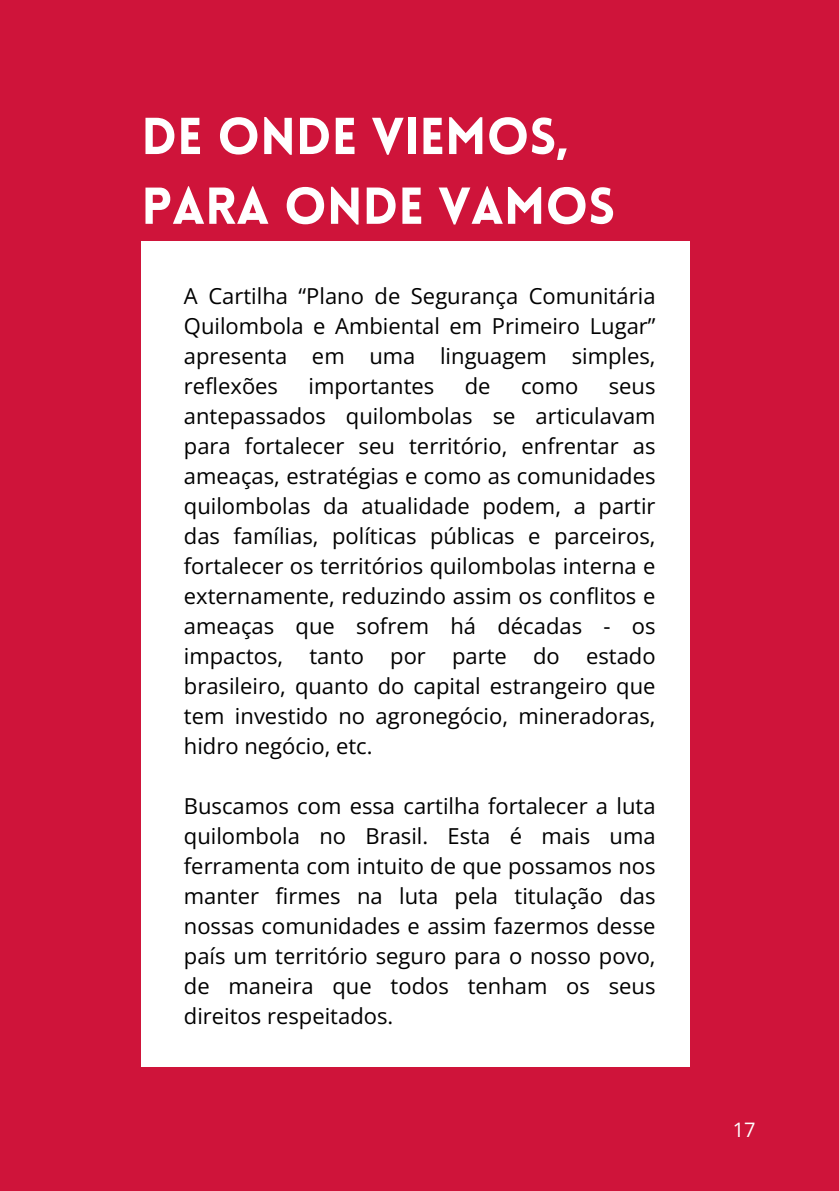
<style>
.page{position:relative;width:839px;height:1191px;background:#fff}
.page>*{position:absolute;margin:0;border:0;box-sizing:border-box;transform-origin:0 0}
.t1{font:900 50.8px/69.8px "Lovelo";color:#fff}
.t2{font:22px/30px "Open Sans";color:#000;text-align:justify}
.t3{font:20px "Open Sans";color:#fff}
</style>
<div class="page">
<div style="left:0;top:0;width:838px;height:1191px;background:#cf143a"></div>
<div style="left:141px;top:241px;width:549px;height:826px;background:#fff"></div>
<h1 class="t1" style="left:141px;top:102px;width:475px">DE ONDE VIEMOS,<br>PARA ONDE VAMOS</h1>
<p class="t2" style="left:184px;top:281px;width:473px">A Cartilha “Plano de Segurança Comunitária Quilombola e Ambiental em Primeiro Lugar” apresenta em uma linguagem simples, reflexões</p>
<p class="t2" style="left:308px;top:371px;width:127px">importantes</p>
<p class="t2" style="left:465px;top:371px;width:27px">de</p>
<p class="t2" style="left:521px;top:371px;width:59px">como</p>
<p class="t2" style="left:184px;top:371px;width:473px;text-indent:425px">seus antepassados quilombolas se articulavam para fortalecer seu território, enfrentar as ameaças, estratégias e como as comunidades quilombolas da atualidade podem, a partir das famílias, políticas públicas e parceiros, fortalecer os territórios quilombolas interna e externamente, reduzindo assim os conflitos e ameaças que sofrem há décadas - os impactos, tanto por parte do estado brasileiro, quanto do capital estrangeiro que tem investido no agronegócio, mineradoras, hidro negócio, etc.</p>
<p class="t2" style="left:184px;top:791px;width:473px">Buscamos com essa cartilha fortalecer a luta quilombola no Brasil. Esta é mais uma ferramenta com intuito de que possamos nos manter firmes na luta pela titulação das nossas comunidades e assim fazermos desse país um território seguro para o nosso povo, de maneira que todos tenham os seus direitos respeitados.</p>
<p class="t3" style="left:732px;top:1117px;width:24px">17</p>
</div>
